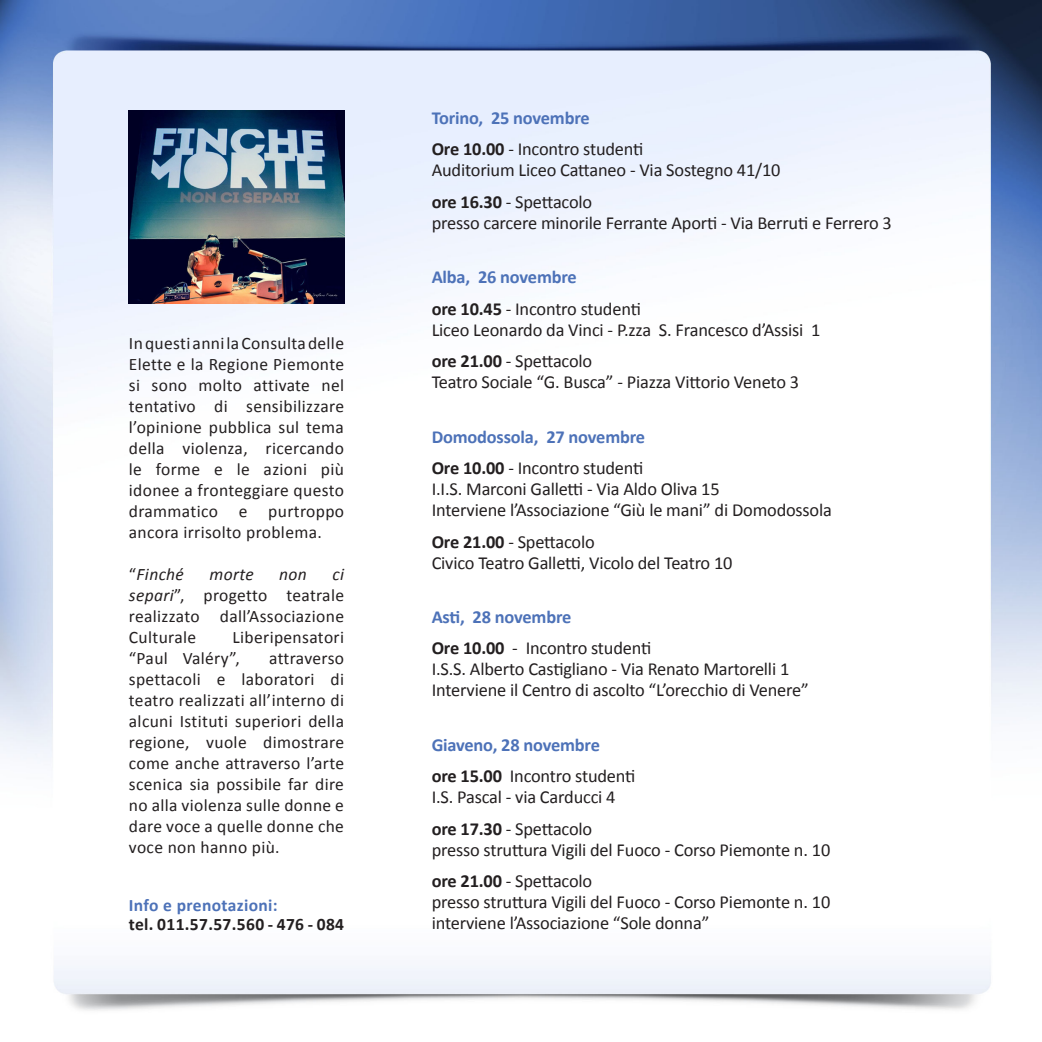
<style>
.page{position:relative;width:1042px;height:1042px;background:#fff}
.page>*{position:absolute;margin:0;border:0;box-sizing:border-box;transform-origin:0 0}
.t1{font:18.38px "Calibri";letter-spacing:-.01em;color:#231f20}
.t2{font:700 18.38px "Calibri";letter-spacing:-.01em;color:#4d72b8}
.t3{font:17.5px/21px "Calibri";letter-spacing:.02em;color:#231f20;text-align:justify}
.t4{font:700 17.5px "Calibri";letter-spacing:.02em;color:#231f20}
.t5{font:700 17.5px "Calibri";letter-spacing:.02em;color:#4d72b8}
.t6{font:italic 17.5px "Calibri";letter-spacing:.02em;color:#231f20}
.s1{font-style:normal}
.s2{font-style:italic}
.s3{font-weight:700}
</style>
<div class="page">
<img style="left:1px;top:1px;width:1041px;height:1010px">
<img style="left:129px;top:110px;width:215px;height:194px">
<p class="t3" style="left:129px;top:333px;width:217px">In questi anni la Consulta delle Elette e la Regione Piemonte si sono molto attivate nel tentativo di sensibilizzare l’opinione pubblica sul tema della violenza, ricercando le forme e le azioni più idonee a fronteggiare questo drammatico e purtroppo ancora irrisolto problema.</p>
<p class="t6" style="left:129px;top:562px;width:57px"><span class="s1">“</span>Finché</p>
<p class="t6" style="left:209px;top:562px;width:46px">morte</p>
<p class="t6" style="left:279px;top:562px;width:29px">non</p>
<p class="t3" style="left:129px;top:564px;width:217px;text-indent:203px"><span class="s2">ci separi</span>”, progetto teatrale realizzato dall’Associazione Culturale</p>
<p class="t3" style="left:129px;top:627px;width:217px;text-indent:104px">Liberipensatori “Paul Valéry”,</p>
<p class="t3" style="left:129px;top:648px;width:217px;text-indent:140px">attraverso spettacoli e laboratori di teatro realizzati all’interno di alcuni Istituti superiori della regione, vuole dimostrare come anche attraverso l’arte scenica sia possibile far dire no alla violenza sulle donne e dare voce a quelle donne che voce non hanno più.</p>
<p class="t5" style="left:129px;top:894px;width:150px">Info e prenotazioni:</p>
<p class="t4" style="left:129px;top:913px;width:217px">tel. 011.57.57.560 - 476 - 084</p>
<p class="t2" style="left:432px;top:106px;width:160px">Torino, 25 novembre</p>
<p class="t1" style="left:432px;top:138px;width:213px"><span class="s3">Ore 10.00</span> - Incontro studenti</p>
<p class="t1" style="left:432px;top:159px;width:350px">Auditorium Liceo Cattaneo - Via Sostegno 41/10</p>
<p class="t1" style="left:432px;top:190px;width:162px"><span class="s3">ore 16.30</span> - Spettacolo</p>
<p class="t1" style="left:432px;top:211px;width:462px">presso carcere minorile Ferrante Aporti - Via Berruti e Ferrero 3</p>
<p class="t2" style="left:432px;top:265px;width:147px">Alba, 26 novembre</p>
<p class="t1" style="left:432px;top:297px;width:211px"><span class="s3">ore 10.45</span> - Incontro studenti</p>
<p class="t1" style="left:432px;top:318px;width:390px">Liceo Leonardo da Vinci - P.zza S. Francesco d’Assisi 1</p>
<p class="t1" style="left:432px;top:349px;width:162px"><span class="s3">ore 21.00</span> - Spettacolo</p>
<p class="t1" style="left:432px;top:370px;width:369px">Teatro Sociale “G. Busca” - Piazza Vittorio Veneto 3</p>
<p class="t2" style="left:432px;top:425px;width:215px">Domodossola, 27 novembre</p>
<p class="t1" style="left:432px;top:456px;width:213px"><span class="s3">Ore 10.00</span> - Incontro studenti</p>
<p class="t1" style="left:432px;top:477px;width:289px">I.I.S. Marconi Galletti - Via Aldo Oliva 15</p>
<p class="t1" style="left:432px;top:498px;width:402px">Interviene l’Associazione “Giù le mani” di Domodossola</p>
<p class="t1" style="left:432px;top:530px;width:165px"><span class="s3">Ore 21.00</span> - Spettacolo</p>
<p class="t1" style="left:432px;top:551px;width:302px">Civico Teatro Galletti, Vicolo del Teatro 10</p>
<p class="t2" style="left:432px;top:605px;width:141px">Asti, 28 novembre</p>
<p class="t1" style="left:432px;top:636px;width:221px"><span class="s3">Ore 10.00</span> - Incontro studenti</p>
<p class="t1" style="left:432px;top:657px;width:359px">I.S.S. Alberto Castigliano - Via Renato Martorelli 1</p>
<p class="t1" style="left:432px;top:678px;width:379px">Interviene il Centro di ascolto “L’orecchio di Venere”</p>
<p class="t2" style="left:432px;top:733px;width:170px">Giaveno, 28 novembre</p>
<p class="t1" style="left:432px;top:764px;width:205px"><span class="s3">ore 15.00</span> Incontro studenti</p>
<p class="t1" style="left:432px;top:785px;width:185px">I.S. Pascal - via Carducci 4</p>
<p class="t1" style="left:432px;top:817px;width:162px"><span class="s3">ore 17.30</span> - Spettacolo</p>
<p class="t1" style="left:432px;top:838px;width:400px">presso struttura Vigili del Fuoco - Corso Piemonte n. 10</p>
<p class="t1" style="left:432px;top:869px;width:162px"><span class="s3">ore 21.00</span> - Spettacolo</p>
<p class="t1" style="left:432px;top:890px;width:400px">presso struttura Vigili del Fuoco - Corso Piemonte n. 10</p>
<p class="t1" style="left:432px;top:911px;width:279px">interviene l’Associazione “Sole donna”</p>
</div>
